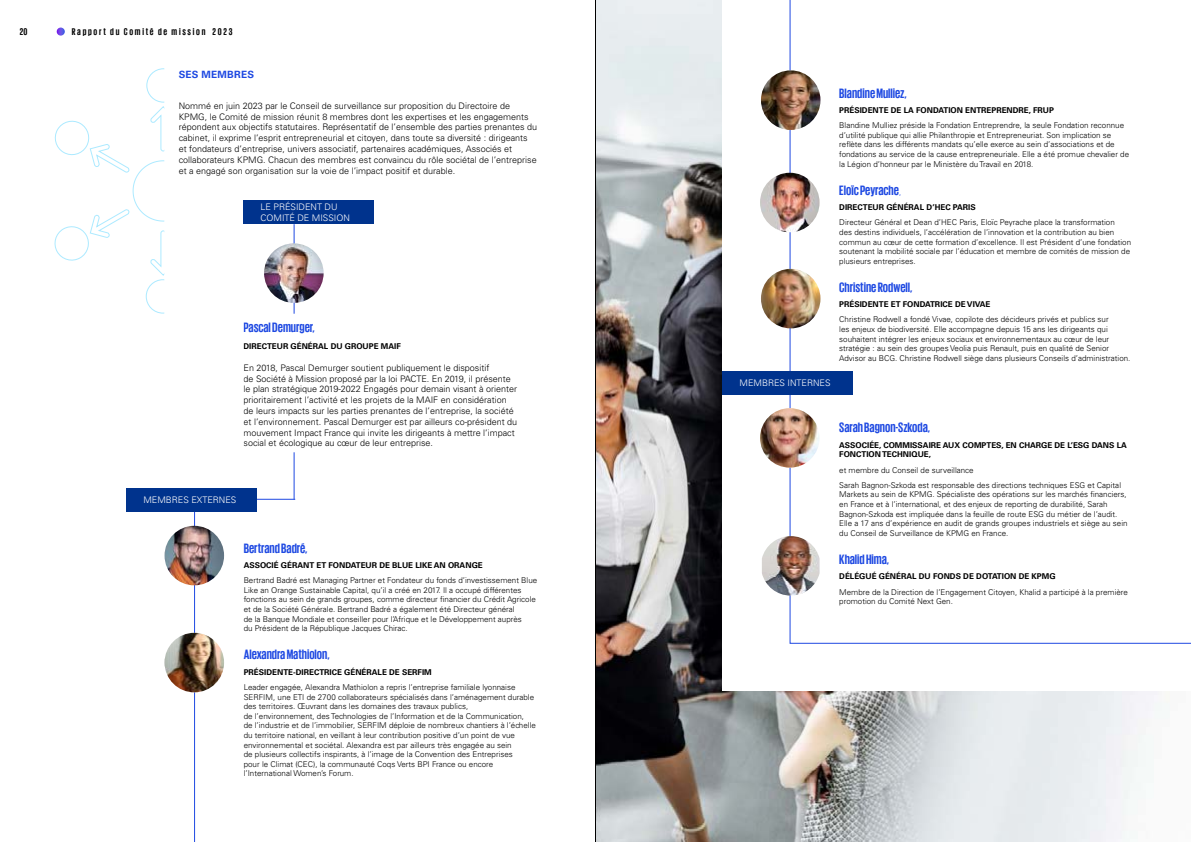
<style>
.page{position:relative;width:1191px;height:842px;background:#fff}
.page>*{position:absolute;margin:0;border:0;box-sizing:border-box;transform-origin:0 0}
.t1{font:700 14px "KPMG";color:#1e49e2}
.t2{font:700 10px "KPMG";letter-spacing:.175em;color:#000}
.t3{font:700 10px "Univers LT Std";letter-spacing:.02em;color:#1e49e2}
.t4{font:300 9px/10.8px "Univers LT Std";color:#000}
.t5{font:300 9px/10.8px "Univers LT Std";color:#fff}
.t6{font:300 8px/9.6px "Univers LT Std";color:#000}
.t7{font:700 8px/9.6px "Univers LT Std";color:#000}
.s1{font-family:"Univers LT Std";font-weight:300;font-size:8px}
</style>
<div class="page">
<img style="left:596px;top:0;width:574px;height:842px">
<div style="left:723px;top:0;width:468px;height:691px;background:#fff"></div>
<hr style="left:294px;top:224px;width:1px;height:275px;background:#1e49e2">
<svg style="left:54px;top:28px;width:265px;height:422px"></svg>
<div style="left:243px;top:200px;width:131px;height:24px;background:#00338d"></div>
<hr style="left:194px;top:511px;width:1px;height:331px;background:#1e49e2">
<hr style="left:195px;top:499px;width:100px;height:1px;background:#1e49e2">
<div style="left:126px;top:488px;width:130px;height:23px;background:#00338d"></div>
<svg style="left:789px;top:0;width:402px;height:644px"></svg>
<div style="left:722px;top:371px;width:130px;height:24px;background:#00338d"></div>
<img style="left:264px;top:243px;width:60px;height:60px;border-radius:30px">
<img style="left:164px;top:526px;width:60px;height:59px;border-radius:30px">
<img style="left:164px;top:633px;width:60px;height:59px;border-radius:30px">
<img style="left:761px;top:70px;width:59px;height:60px;border-radius:30px">
<img style="left:760px;top:173px;width:59px;height:59px;border-radius:30px">
<img style="left:761px;top:269px;width:59px;height:59px;border-radius:30px">
<img style="left:760px;top:408px;width:59px;height:60px;border-radius:30px">
<img style="left:762px;top:536px;width:57px;height:60px">
<hr style="left:595px;top:0;width:1px;height:842px;background:#000">
<p class="t2" style="left:20px;top:26px;width:9px">20</p>
<p class="t2" style="left:72px;top:26px;width:162px">Rapport du Comité de mission 2023</p>
<p class="t3" style="left:179px;top:69px;width:77px">SES MEMBRES</p>
<p class="t4" style="left:179px;top:100px;width:360px">Nommé en juin 2023 par le Conseil de surveillance sur proposition du Directoire de KPMG, le Comité de mission réunit 8 membres dont les expertises et les engagements répondent aux objectifs statutaires. Représentatif de l’ensemble des parties prenantes du cabinet, il exprime l’esprit entrepreneurial et citoyen, dans toute sa diversité : dirigeants et fondateurs d’entreprise, univers associatif, partenaires académiques, Associés et collaborateurs KPMG. Chacun des membres est convaincu du rôle sociétal de l’entreprise et a engagé son organisation sur la voie de l’impact positif et durable.</p>
<p class="t5" style="left:260px;top:201px;width:91px">LE PRÉSIDENT DU<br>COMITÉ DE MISSION</p>
<h1 class="t1" style="left:243px;top:320px;width:73px">Pascal Demurger,</h1>
<p class="t7" style="left:243px;top:341px;width:159px">DIRECTEUR GÉNÉRAL DU GROUPE MAIF</p>
<p class="t4" style="left:243px;top:362px;width:275px">En 2018, Pascal Demurger soutient publiquement le dispositif<br>de Société à Mission proposé par la loi PACTE. En 2019, il présente le plan stratégique 2019-2022 Engagés pour demain visant à orienter prioritairement l’activité et les projets de la MAIF en considération de leurs impacts sur les parties prenantes de l’entreprise, la société et l’environnement. Pascal Demurger est par ailleurs co-président du mouvement Impact France qui invite les dirigeants à mettre l’impact social et écologique au cœur de leur entreprise.</p>
<p class="t5" style="left:143px;top:494px;width:94px">MEMBRES EXTERNES</p>
<h1 class="t1" style="left:244px;top:541px;width:65px">Bertrand Badré,</h1>
<p class="t7" style="left:244px;top:560px;width:240px">ASSOCIÉ GÉRANT ET FONDATEUR DE BLUE LIKE AN ORANGE</p>
<p class="t6" style="left:244px;top:576px;width:295px">Bertrand Badré est Managing Partner et Fondateur du fonds d’investissement Blue Like an Orange Sustainable Capital, qu’il a créé en 2017. Il a occupé différentes fonctions au sein de grands groupes, comme directeur financier du Crédit Agricole et de la Société Générale. Bertrand Badré a également été Directeur général<br>de la Banque Mondiale et conseiller pour l’Afrique et le Développement auprès<br>du Président de la République Jacques Chirac.</p>
<h1 class="t1" style="left:244px;top:648px;width:88px">Alexandra Mathiolon,</h1>
<p class="t7" style="left:244px;top:667px;width:190px">PRÉSIDENTE-DIRECTRICE GÉNÉRALE DE SERFIM</p>
<p class="t6" style="left:244px;top:682px;width:294px">Leader engagée, Alexandra Mathiolon a repris l’entreprise familiale lyonnaise SERFIM, une ETI de 2700 collaborateurs spécialisés dans l’aménagement durable des territoires. Œuvrant dans les domaines des travaux publics,<br>de l’environnement, des Technologies de l’Information et de la Communication,<br>de l’industrie et de l’immobilier, SERFIM déploie de nombreux chantiers à l’échelle du territoire national, en veillant à leur contribution positive d’un point de vue environnemental et sociétal. Alexandra est par ailleurs très engagée au sein<br>de plusieurs collectifs inspirants, à l’image de la Convention des Entreprises<br>pour le Climat (CEC), la communauté Coqs Verts BPI France ou encore l’International Women’s Forum.</p>
<p class="t5" style="left:739px;top:377px;width:92px">MEMBRES INTERNES</p>
<h1 class="t1" style="left:839px;top:86px;width:69px">Blandine Mulliez,</h1>
<p class="t7" style="left:839px;top:105px;width:216px">PRÉSIDENTE DE LA FONDATION ENTREPRENDRE, FRUP</p>
<p class="t6" style="left:839px;top:121px;width:291px">Blandine Mulliez préside la Fondation Entreprendre, la seule Fondation reconnue d’utilité publique qui allie Philanthropie et Entrepreneuriat. Son implication se reflète dans les différents mandats qu’elle exerce au sein d’associations et de fondations au service de la cause entrepreneuriale. Elle a été promue chevalier de la Légion d’honneur par le Ministère du Travail en 2018.</p>
<h1 class="t1" style="left:839px;top:183px;width:63px">Eloïc Peyrache<span class="s1">,</span></h1>
<p class="t7" style="left:839px;top:202px;width:138px">DIRECTEUR GÉNÉRAL D’HEC PARIS</p>
<p class="t6" style="left:839px;top:218px;width:293px">Directeur Général et Dean d’HEC Paris, Eloïc Peyrache place la transformation<br>des destins individuels, l’accélération de l’innovation et la contribution au bien commun au cœur de cette formation d’excellence. Il est Président d’une fondation soutenant la mobilité sociale par l’éducation et membre de comités de mission de plusieurs entreprises.</p>
<h1 class="t1" style="left:839px;top:280px;width:75px">Christine Rodwell,</h1>
<p class="t7" style="left:839px;top:300px;width:153px">PRÉSIDENTE ET FONDATRICE DE VIVAE</p>
<p class="t6" style="left:839px;top:315px;width:293px">Christine Rodwell a fondé Vivae, copilote des décideurs privés et publics sur<br>les enjeux de biodiversité. Elle accompagne depuis 15 ans les dirigeants qui souhaitent intégrer les enjeux sociaux et environnementaux au cœur de leur stratégie : au sein des groupes Veolia puis Renault, puis en qualité de Senior Advisor au BCG. Christine Rodwell siège dans plusieurs Conseils d’administration.</p>
<h1 class="t1" style="left:839px;top:421px;width:92px">Sarah Bagnon-Szkoda,</h1>
<p class="t7" style="left:839px;top:440px;width:289px">ASSOCIÉE, COMMISSAIRE AUX COMPTES, EN CHARGE DE L’ESG DANS LA<br>FONCTION TECHNIQUE,</p>
<p class="t6" style="left:839px;top:462px;width:283px;line-height:15.3px">et membre du Conseil de surveillance<br>Sarah Bagnon-Szkoda est responsable des directions techniques ESG et Capital</p>
<p class="t6" style="left:839px;top:490px;width:290px">Markets au sein de KPMG. Spécialiste des opérations sur les marchés financiers, en France et à l’international, et des enjeux de reporting de durabilité, Sarah Bagnon-Szkoda est impliquée dans la feuille de route ESG du métier de l’audit.<br>Elle a 17 ans d’expérience en audit de grands groupes industriels et siège au sein du Conseil de Surveillance de KPMG en France.</p>
<h1 class="t1" style="left:839px;top:552px;width:52px">Khalid Hima,</h1>
<p class="t7" style="left:839px;top:572px;width:218px">DÉLÉGUÉ GÉNÉRAL DU FONDS DE DOTATION DE KPMG</p>
<p class="t6" style="left:839px;top:587px;width:290px">Membre de la Direction de l’Engagement Citoyen, Khalid a participé à la première promotion du Comité Next Gen.</p>
</div>
